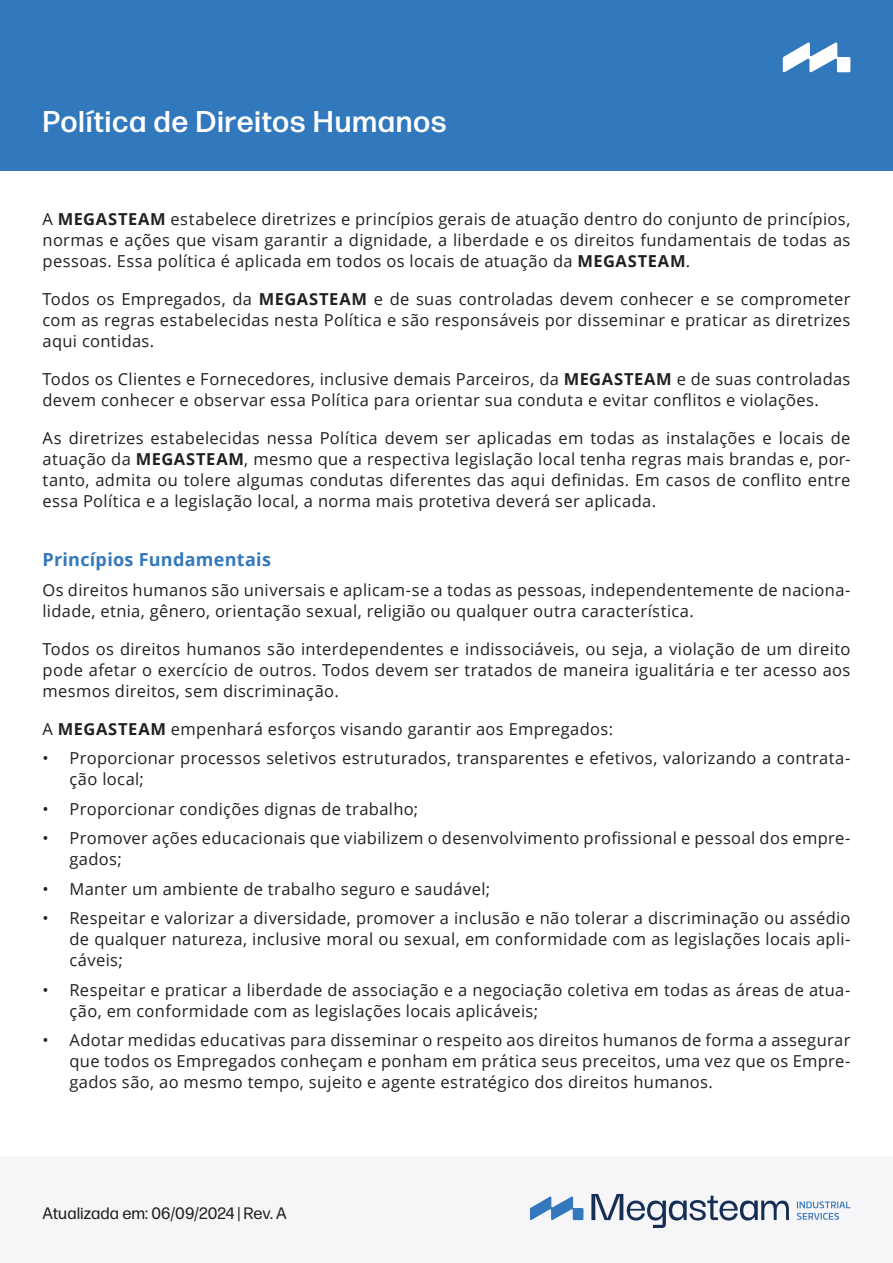
<style>
.page{position:relative;width:893px;height:1263px;background:#fff}
.page>*{position:absolute;margin:0;border:0;box-sizing:border-box;transform-origin:0 0}
.t1{font:500 30px "Forma DJR Micro";letter-spacing:.02em;color:#fff}
.t2{font:700 18px "Open Sans";letter-spacing:.015em;color:#3178bd}
.t3{font:16.5px/21px "Open Sans";letter-spacing:.02em;color:#231f20;text-align:justify}
.t4{font:16.5px "Forma DJR Micro";color:#231f20}
.s1{font-weight:700}
</style>
<div class="page">
<div style="left:0;top:1157px;width:893px;height:106px;background:#f6f5f7"></div>
<div style="left:0;top:0;width:893px;height:170px;background:#3178bd"></div>
<svg style="left:783px;top:42px;width:67px;height:30px"></svg>
<svg style="left:530px;top:1196px;width:53px;height:24px"></svg>
<svg style="left:591px;top:1194px;width:198px;height:34px"></svg>
<svg style="left:797px;top:1201px;width:53px;height:19px"></svg>
<p class="t1" style="left:43px;top:102px;width:406px">Política de Direitos Humanos</p>
<p class="t3" style="left:43px;top:208px;width:809px">A <span class="s1">MEGASTEAM</span> estabelece diretrizes e princípios gerais de atuação dentro do conjunto de princípios, normas e ações que visam garantir a dignidade, a liberdade e os direitos fundamentais de todas as pessoas. Essa política é aplicada em todos os locais de atuação da <span class="s1">MEGASTEAM</span>.</p>
<p class="t3" style="left:43px;top:288px;width:809px">Todos os Empregados, da <span class="s1">MEGASTEAM</span> e de suas controladas devem conhecer e se comprometer com as regras estabelecidas nesta Política e são responsáveis por disseminar e praticar as diretrizes aqui contidas.</p>
<p class="t3" style="left:43px;top:368px;width:809px">Todos os Clientes e Fornecedores, inclusive demais Parceiros, da <span class="s1">MEGASTEAM</span> e de suas controladas devem conhecer e observar essa Política para orientar sua conduta e evitar conflitos e violações.</p>
<p class="t3" style="left:43px;top:427px;width:809px">As diretrizes estabelecidas nessa Política devem ser aplicadas em todas as instalações e locais de atuação da <span class="s1">MEGASTEAM</span>, mesmo que a respectiva legislação local tenha regras mais brandas e, por&shy;tanto, admita ou tolere algumas condutas diferentes das aqui definidas. Em casos de conflito entre essa Política e a legislação local, a norma mais protetiva deverá ser aplicada.</p>
<p class="t2" style="left:43px;top:547px;width:230px">Princípios Fundamentais</p>
<p class="t3" style="left:43px;top:579px;width:809px">Os direitos humanos são universais e aplicam-se a todas as pessoas, independentemente de naciona&shy;lidade, etnia, gênero, orientação sexual, religião ou qualquer outra característica.</p>
<p class="t3" style="left:43px;top:638px;width:809px">Todos os direitos humanos são interdependentes e indissociáveis, ou seja, a violação de um direito pode afetar o exercício de outros. Todos devem ser tratados de maneira igualitária e ter acesso aos mesmos direitos, sem discriminação.</p>
<p class="t3" style="left:43px;top:718px;width:572px">A <span class="s1">MEGASTEAM</span> empenhará esforços visando garantir aos Empregados:</p>
<p class="t3" style="left:70px;top:747px;width:782px;text-indent:-27px">• Proporcionar processos seletivos estruturados, transparentes e efetivos, valorizando a contrata&shy;ção local;</p>
<p class="t3" style="left:43px;top:798px;width:377px">• Proporcionar condições dignas de trabalho;</p>
<p class="t3" style="left:70px;top:827px;width:782px;text-indent:-27px">• Promover ações educacionais que viabilizem o desenvolvimento profissional e pessoal dos empre&shy;gados;</p>
<p class="t3" style="left:43px;top:878px;width:449px">• Manter um ambiente de trabalho seguro e saudável;</p>
<p class="t3" style="left:70px;top:907px;width:782px;text-indent:-27px">• Respeitar e valorizar a diversidade, promover a inclusão e não tolerar a discriminação ou assédio de qualquer natureza, inclusive moral ou sexual, em conformidade com as legislações locais apli&shy;cáveis;</p>
<p class="t3" style="left:70px;top:979px;width:782px;text-indent:-27px">• Respeitar e praticar a liberdade de associação e a negociação coletiva em todas as áreas de atua&shy;ção, em conformidade com as legislações locais aplicáveis;</p>
<p class="t3" style="left:70px;top:1029px;width:782px;text-indent:-27px">• Adotar medidas educativas para disseminar o respeito aos direitos humanos de forma a assegurar que todos os Empregados conheçam e ponham em prática seus preceitos, uma vez que os Empre&shy;gados são, ao mesmo tempo, sujeito e agente estratégico dos direitos humanos.</p>
<p class="t4" style="left:43px;top:1203px;width:246px">Atualizada em: 06/09/2024 | Rev. A</p>
</div>
